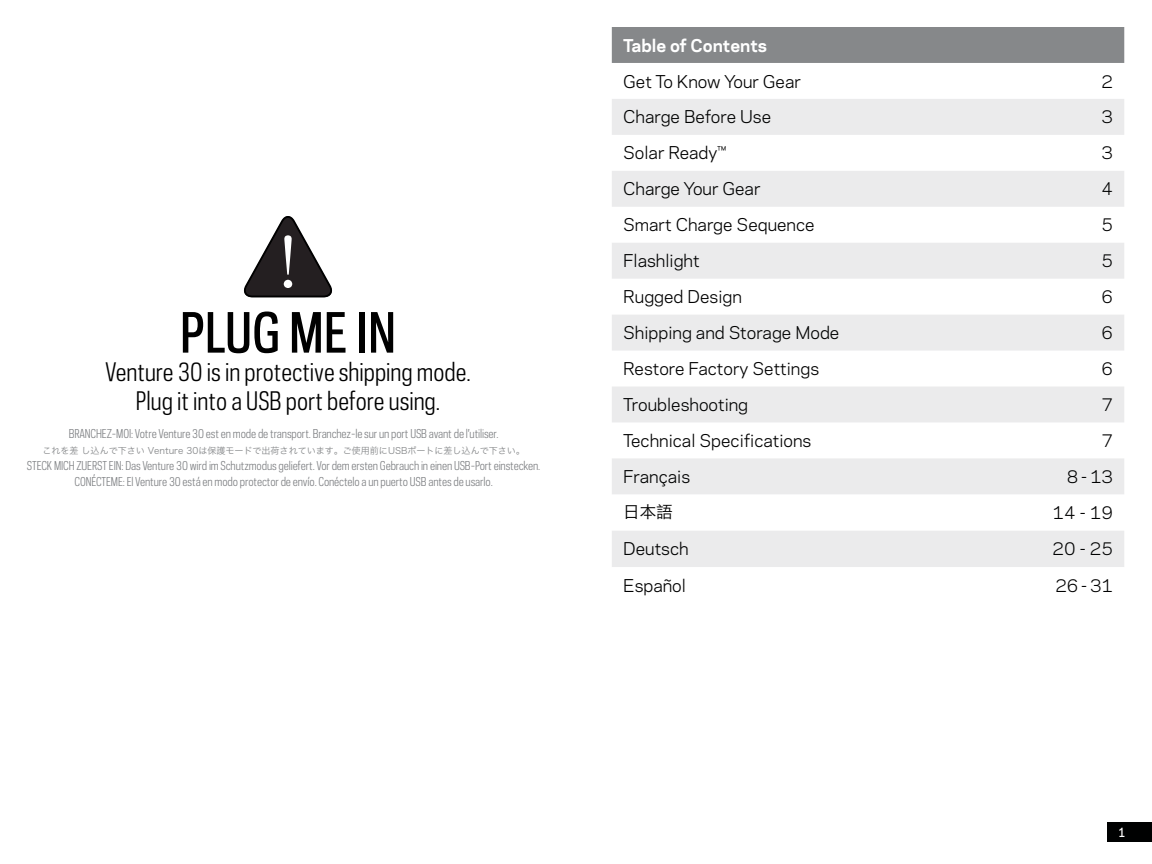
<style>
.page{position:relative;width:1152px;height:864px;background:#fff}
.page>*{position:absolute;margin:0;border:0;box-sizing:border-box;transform-origin:0 0}
.t1{font:500 52px "Galaxie Polaris Condensed";color:#000}
.t2{font:24px/28.8px "Galaxie Polaris Condensed";color:#000;text-align:center}
.t3{font:16.6px "Galaxie Polaris";color:#000101}
.t4{font:700 16.6px "Galaxie Polaris";color:#fff}
.t5{font:16.6px "Hiragino Sans GB W3";color:#000101}
.t6{font:500 12px "Galaxie Polaris Condensed";color:#fff}
.t7{font:11.4px/16px "Galaxie Polaris Condensed";letter-spacing:-.01em;color:#808285;text-align:center}
.t8{font:9px "Hiragino Sans GB W3";color:#86888a}
</style>
<div class="page">
<div style="left:1107px;top:822px;width:45px;height:20px;background:#000101"></div>
<div style="left:612px;top:27px;width:512px;height:36px;background:#86888a"></div>
<svg style="left:612px;top:99px;width:512px;height:468px;fill:#ebebec"></svg>
<svg style="left:243px;top:216px;width:89px;height:82px"></svg>
<h1 class="t1" style="left:180px;top:298px;width:218px">PLUG ME IN</h1>
<h2 class="t2" style="left:105px;top:358px;width:367px">Venture 30 is in protective shipping mode.<br>Plug it into a USB port before using.</h2>
<p class="t7" style="left:69px;top:425px;width:431px">BRANCHEZ-MOI: Votre Venture 30 est en mode de transport. Branchez-le sur un port USB avant de l’utiliser.</p>
<p class="t8" style="left:42px;top:445px;width:484px">これを差 し込んで下さい Venture 30は保護モードで出荷されています。ご使用前にUSBポートに差し込んで下さい。</p>
<p class="t7" style="left:27px;top:457px;width:515px">STECK MICH ZUERST EIN: Das Venture 30 wird im Schutzmodus geliefert. Vor dem ersten Gebrauch in einen USB-Port einstecken.<br>CONÉCTEME: El Venture 30 está en modo protector de envío. Conéctelo a un puerto USB antes de usarlo.</p>
<h3 class="t4" style="left:623px;top:33px;width:145px">Table of Contents</h3>
<h3 class="t3" style="left:623px;top:69px;width:179px">Get To Know Your Gear</h3>
<h3 class="t3" style="left:1101px;top:69px;width:13px">2</h3>
<h3 class="t3" style="left:623px;top:105px;width:149px">Charge Before Use</h3>
<h3 class="t3" style="left:1101px;top:105px;width:13px">3</h3>
<h3 class="t3" style="left:623px;top:141px;width:105px">Solar Ready™</h3>
<h3 class="t3" style="left:1101px;top:141px;width:13px">3</h3>
<h3 class="t3" style="left:623px;top:177px;width:139px">Charge Your Gear</h3>
<h3 class="t3" style="left:1101px;top:177px;width:13px">4</h3>
<h3 class="t3" style="left:623px;top:212px;width:193px">Smart Charge Sequence</h3>
<h3 class="t3" style="left:1101px;top:212px;width:13px">5</h3>
<h3 class="t3" style="left:623px;top:248px;width:78px">Flashlight</h3>
<h3 class="t3" style="left:1101px;top:248px;width:13px">5</h3>
<h3 class="t3" style="left:623px;top:284px;width:120px">Rugged Design</h3>
<h3 class="t3" style="left:1101px;top:284px;width:13px">6</h3>
<h3 class="t3" style="left:623px;top:320px;width:218px">Shipping and Storage Mode</h3>
<h3 class="t3" style="left:1101px;top:320px;width:13px">6</h3>
<h3 class="t3" style="left:623px;top:356px;width:197px">Restore Factory Settings</h3>
<h3 class="t3" style="left:1101px;top:356px;width:13px">6</h3>
<h3 class="t3" style="left:623px;top:392px;width:127px">Troubleshooting</h3>
<h3 class="t3" style="left:1101px;top:392px;width:13px">7</h3>
<h3 class="t3" style="left:623px;top:428px;width:190px">Technical Specifications</h3>
<h3 class="t3" style="left:1101px;top:428px;width:13px">7</h3>
<h3 class="t3" style="left:623px;top:464px;width:69px">Français</h3>
<h3 class="t3" style="left:1067px;top:464px;width:48px">8 - 13</h3>
<h3 class="t5" style="left:623px;top:502px;width:51px">日本語</h3>
<h3 class="t3" style="left:1053px;top:500px;width:62px">14 - 19</h3>
<h3 class="t3" style="left:623px;top:536px;width:67px">Deutsch</h3>
<h3 class="t3" style="left:1053px;top:536px;width:62px">20 - 25</h3>
<h3 class="t3" style="left:623px;top:573px;width:64px">Español</h3>
<h3 class="t3" style="left:1056px;top:573px;width:59px">26 - 31</h3>
<p class="t6" style="left:1119px;top:824px;width:8px">1</p>
</div>
